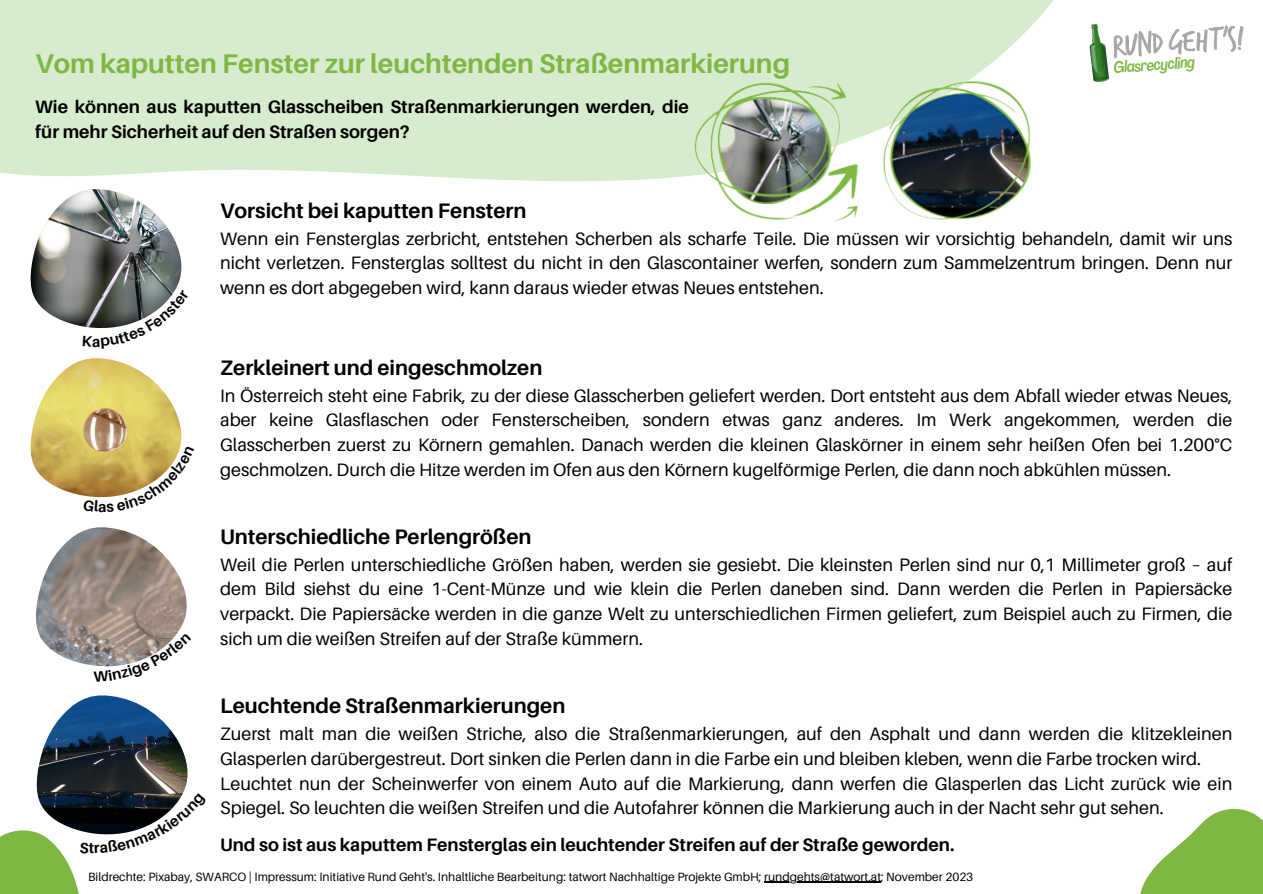
<style>
.page{position:relative;width:1263px;height:894px;background:#fff}
.page>*{position:absolute;margin:0;border:0;box-sizing:border-box;transform-origin:0 0}
.t1{font:700 27px "Aileron";color:#7eb742}
.t2{font:700 21px "Aileron";color:#000}
.t3{font:18px/24.8px "Aileron";color:#000;text-align:justify}
.t4{font:700 18px/24.8px "Aileron";color:#000}
.t5{font:italic 500 16.05px "Agrandir Tight";color:#7eb742}
.t6{font:700 15px "Aileron";color:#000}
.t7{font:12px "Aileron";color:#000}
</style>
<div class="page">
<svg style="left:0;top:0;width:1098px;height:182px;background:#daecd3"></svg>
<svg style="left:1140px;top:808px;width:123px;height:85px"></svg>
<img style="left:30px;top:189px;width:152px;height:138px">
<img style="left:30px;top:358px;width:152px;height:140px">
<img style="left:36px;top:527px;width:151px;height:139px">
<img style="left:36px;top:695px;width:152px;height:97px">
<img style="left:1113px;top:25px;width:131px;height:34px">
<img style="left:1087px;top:23px;width:22px;height:59px">
<img style="left:673px;top:55px;width:379px;height:167px">
<hr style="left:764px;top:881px;width:117px;height:1px;background:#000">
<svg style="left:83px;top:290px;width:99px;height:38px"></svg>
<svg style="left:94px;top:633px;width:93px;height:34px"></svg>
<svg style="left:0;top:792px;width:184px;height:101px"></svg>
<svg style="left:107px;top:446px;width:75px;height:52px"></svg>
<p class="t1" style="left:35px;top:47px;width:756px">Vom kaputten Fenster zur leuchtenden Straßenmarkierung</p>
<p class="t5" style="left:1113px;top:61px;width:83px;rotate:-4deg">Glasrecycling</p>
<p class="t4" style="left:35px;top:94px;width:655px">Wie können aus kaputten Glasscheiben Straßenmarkierungen werden, die für mehr Sicherheit auf den Straßen sorgen?</p>
<p class="t2" style="left:220px;top:197px;width:308px">Vorsicht bei kaputten Fenstern</p>
<p class="t3" style="left:220px;top:225px;width:1014px">Wenn ein Fensterglas zerbricht, entstehen Scherben als scharfe Teile. Die müssen wir vorsichtig behandeln, damit wir uns nicht verletzen. Fensterglas solltest du nicht in den Glascontainer werfen, sondern zum Sammelzentrum bringen. Denn nur wenn es dort abgegeben wird, kann daraus wieder etwas Neues entstehen.</p>
<p class="t6" style="left:98px;top:497px;width:10px">a</p>
<p class="t6" style="left:89px;top:838px;width:7px">t</p>
<p class="t2" style="left:220px;top:354px;width:324px">Zerkleinert und eingeschmolzen</p>
<p class="t3" style="left:220px;top:382px;width:1014px">In Österreich steht eine Fabrik, zu der diese Glasscherben geliefert werden. Dort entsteht aus dem Abfall wieder etwas Neues, aber keine Glasflaschen oder Fensterscheiben, sondern etwas ganz anderes. Im Werk angekommen, werden die Glasscherben zuerst zu Körnern gemahlen. Danach werden die kleinen Glaskörner in einem sehr heißen Ofen bei 1.200°C geschmolzen. Durch die Hitze werden im Ofen aus den Körnern kugelförmige Perlen, die dann noch abkühlen müssen.</p>
<p class="t2" style="left:220px;top:523px;width:313px">Unterschiedliche Perlengrößen</p>
<p class="t3" style="left:220px;top:551px;width:1014px">Weil die Perlen unterschiedliche Größen haben, werden sie gesiebt. Die kleinsten Perlen sind nur 0,1 Millimeter groß – auf dem Bild siehst du eine 1-Cent-Münze und wie klein die Perlen daneben sind. Dann werden die Perlen in Papiersäcke verpackt. Die Papiersäcke werden in die ganze Welt zu unterschiedlichen Firmen geliefert, zum Beispiel auch zu Firmen, die sich um die weißen Streifen auf der Straße kümmern.</p>
<p class="t2" style="left:220px;top:692px;width:347px">Leuchtende Straßenmarkierungen</p>
<p class="t3" style="left:220px;top:720px;width:1014px">Zuerst malt man die weißen Striche, also die Straßenmarkierungen, auf den Asphalt und dann werden die klitzekleinen<br>Glasperlen darübergestreut. Dort sinken die Perlen dann in die Farbe ein und bleiben kleben, wenn die Farbe trocken wird.</p>
<p class="t3" style="left:220px;top:770px;width:1014px">Leuchtet nun der Scheinwerfer von einem Auto auf die Markierung, dann werfen die Glasperlen das Licht zurück wie ein<br>Spiegel. So leuchten die weißen Streifen und die Autofahrer können die Markierung auch in der Nacht sehr gut sehen.</p>
<p class="t4" style="left:220px;top:832px;width:736px">Und so ist aus kaputtem Fensterglas ein leuchtender Streifen auf der Straße geworden.</p>
<p class="t7" style="left:88px;top:868px;width:887px">Bildrechte: Pixabay, SWARCO | Impressum: Initiative Rund Geht's. Inhaltliche Bearbeitung: tatwort Nachhaltige Projekte GmbH; rundgehts@tatwort.at; November 2023</p>
</div>
